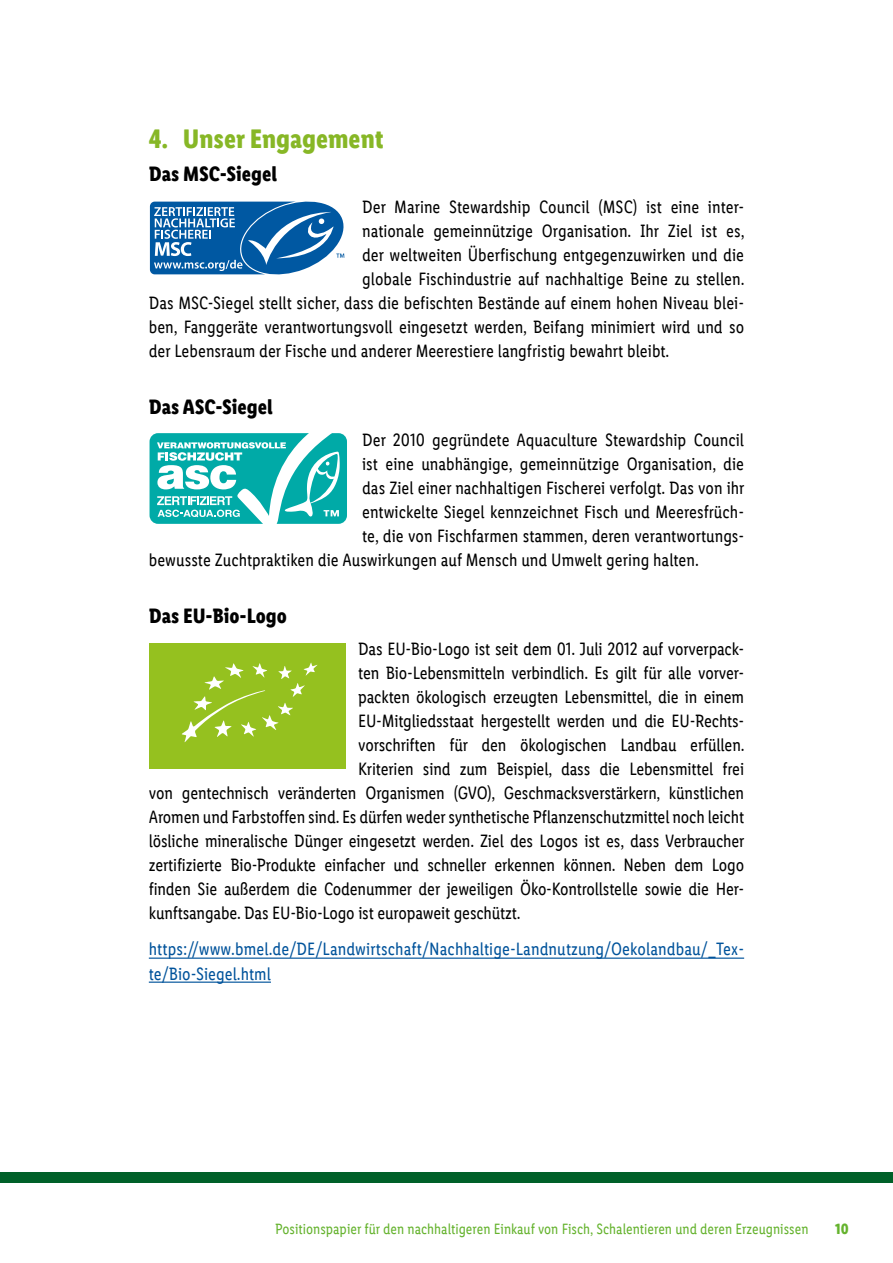
<style>
.page{position:relative;width:893px;height:1263px;background:#fff}
.page>*{position:absolute;margin:0;border:0;box-sizing:border-box;transform-origin:0 0}
.Headline{font:700 27px "Lidl Font Cond Pro";color:#87b726}
.Subline{font:700 21px "Lidl Font Cond Pro";color:#000}
.Text{font:18px "Lidl Font Cond Pro";letter-spacing:-.01em;color:#000}
.Text-2{font:18px/24px "Lidl Font Cond Pro";letter-spacing:.005em;color:#00539b}
.t1{font:15px "Lidl Font Cond Pro";color:#65b32e}
.t2{font:700 15px "Lidl Font Cond Pro";color:#65b32e}
</style>
<div class="page">
<div style="left:0;top:1172px;width:893px;height:10px;background:#006029"></div>
<hr style="left:149px;top:957px;width:595px;height:2px;background:#00539b">
<hr style="left:149px;top:981px;width:122px;height:2px;background:#00539b">
<svg style="left:149px;top:201px;width:196px;height:74px"></svg>
<svg style="left:149px;top:433px;width:198px;height:91px"></svg>
<div style="left:149px;top:642px;width:197px;height:126px;background:#95c11f"></div>
<svg style="left:181px;top:662px;width:137px;height:80px"></svg>
<p class="Headline" style="left:149px;top:123px;width:236px">4. Unser Engagement</p>
<p class="Subline" style="left:149px;top:161px;width:130px">Das MSC-Siegel</p>
<p class="Text" style="left:362px;top:197px;width:383px">Der Marine Stewardship Council (MSC) ist eine inter-</p>
<p class="Text" style="left:362px;top:221px;width:384px">nationale gemeinnützige Organisation. Ihr Ziel ist es,</p>
<p class="Text" style="left:362px;top:245px;width:383px">der weltweiten Überfischung entgegenzuwirken und die</p>
<p class="Text" style="left:362px;top:269px;width:384px">globale Fischindustrie auf nachhaltige Beine zu stellen.</p>
<p class="Text" style="left:149px;top:293px;width:597px">Das MSC-Siegel stellt sicher, dass die befischten Bestände auf einem hohen Niveau blei-</p>
<p class="Text" style="left:149px;top:317px;width:597px">ben, Fanggeräte verantwortungsvoll eingesetzt werden, Beifang minimiert wird und so</p>
<p class="Text" style="left:149px;top:341px;width:522px">der Lebensraum der Fische und anderer Meerestiere langfristig bewahrt bleibt.</p>
<p class="Subline" style="left:149px;top:394px;width:125px">Das ASC-Siegel</p>
<p class="Text" style="left:362px;top:430px;width:383px">Der 2010 gegründete Aquaculture Stewardship Council</p>
<p class="Text" style="left:362px;top:454px;width:383px">ist eine unabhängige, gemeinnützige Organisation, die</p>
<p class="Text" style="left:362px;top:478px;width:384px">das Ziel einer nachhaltigen Fischerei verfolgt. Das von ihr</p>
<p class="Text" style="left:362px;top:502px;width:383px">entwickelte Siegel kennzeichnet Fisch und Meeresfrüch-</p>
<p class="Text" style="left:362px;top:526px;width:383px">te, die von Fischfarmen stammen, deren verantwortungs-</p>
<p class="Text" style="left:149px;top:550px;width:552px">bewusste Zuchtpraktiken die Auswirkungen auf Mensch und Umwelt gering halten.</p>
<p class="Subline" style="left:149px;top:603px;width:140px">Das EU-Bio-Logo</p>
<p class="Text" style="left:358px;top:639px;width:387px">Das EU-Bio-Logo ist seit dem 01. Juli 2012 auf vorverpack-</p>
<p class="Text" style="left:358px;top:663px;width:387px">ten Bio-Lebensmitteln verbindlich. Es gilt für alle vorver-</p>
<p class="Text" style="left:358px;top:687px;width:387px">packten ökologisch erzeugten Lebensmittel, die in einem</p>
<p class="Text" style="left:358px;top:711px;width:387px">EU-Mitgliedsstaat hergestellt werden und die EU-Rechts-</p>
<p class="Text" style="left:358px;top:735px;width:388px">vorschriften für den ökologischen Landbau erfüllen.</p>
<p class="Text" style="left:358px;top:759px;width:387px">Kriterien sind zum Beispiel, dass die Lebensmittel frei</p>
<p class="Text" style="left:149px;top:783px;width:597px">von gentechnisch veränderten Organismen (GVO), Geschmacksverstärkern, künstlichen</p>
<p class="Text" style="left:149px;top:807px;width:597px">Aromen und Farbstoffen sind. Es dürfen weder synthetische Pflanzenschutzmittel noch leicht</p>
<p class="Text" style="left:149px;top:831px;width:597px">lösliche mineralische Dünger eingesetzt werden. Ziel des Logos ist es, dass Verbraucher</p>
<p class="Text" style="left:149px;top:855px;width:597px">zertifizierte Bio-Produkte einfacher und schneller erkennen können. Neben dem Logo</p>
<p class="Text" style="left:149px;top:879px;width:597px">finden Sie außerdem die Codenummer der jeweiligen Öko-Kontrollstelle sowie die Her-</p>
<p class="Text" style="left:149px;top:903px;width:373px">kunftsangabe. Das EU-Bio-Logo ist europaweit geschützt.</p>
<p class="Text-2" style="left:149px;top:937px;width:597px">https://www.bmel.de/DE/Landwirtschaft/Nachhaltige-Landnutzung/Oekolandbau/_Tex&shy;te/Bio-Siegel.html</p>
<p class="t1" style="left:275px;top:1220px;width:535px">Positionspapier für den nachhaltigeren Einkauf von Fisch, Schalentieren und deren Erzeugnissen</p>
<p class="t2" style="left:835px;top:1219px;width:15px">10</p>
</div>
